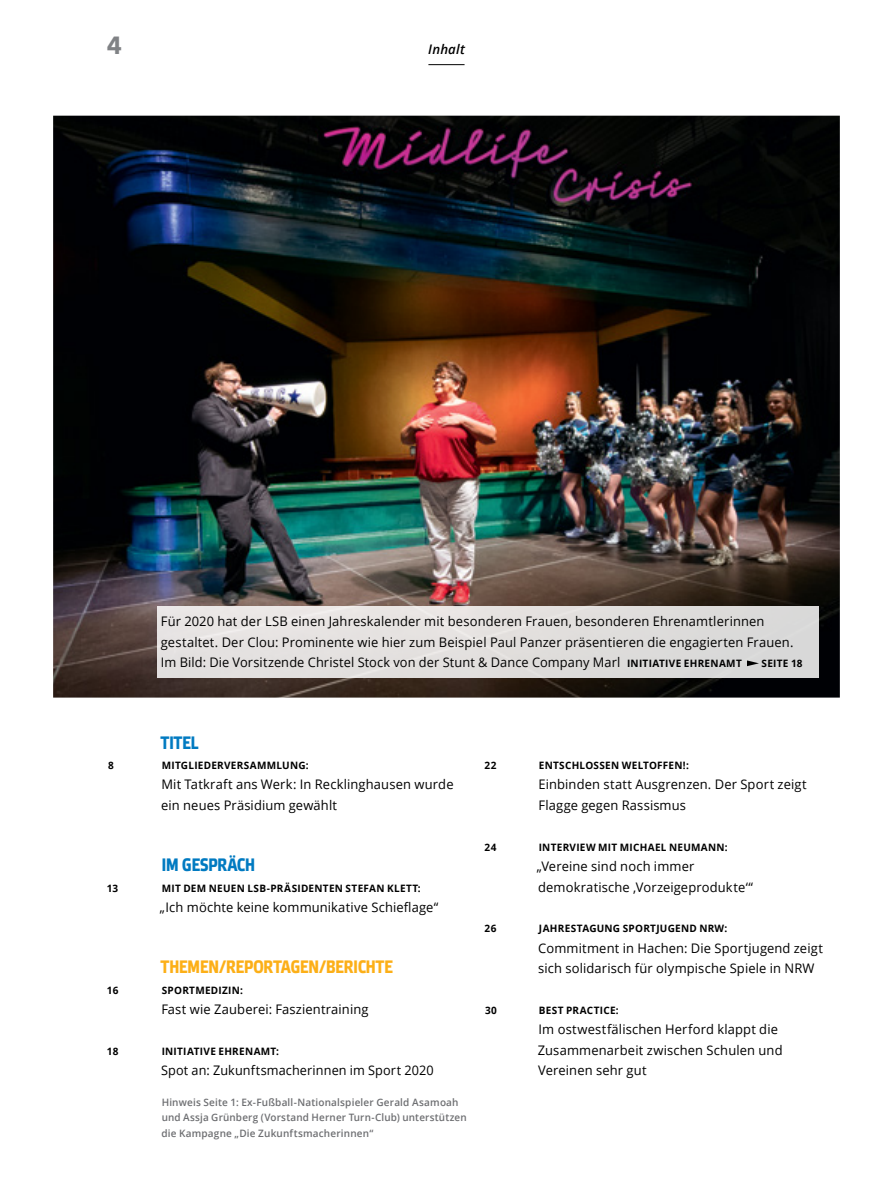
<style>
.page{position:relative;width:893px;height:1191px;background:#fff}
.page>*{position:absolute;margin:0;border:0;box-sizing:border-box;transform-origin:0 0}
.t1{font:700 27px "Klavika Basic";color:#808285}
.t2{font:700 18px "Etelka Narrow Text";letter-spacing:.005em;color:#fcaf17}
.t3{font:700 18px "Etelka Narrow Text";letter-spacing:.005em;color:#007ac1}
.t4{font:13.2px/20.4px "Open Sans";letter-spacing:.01em;color:#000}
.t5{font:13.2px "Open Sans";letter-spacing:.01em;color:#000;scale:.96 1}
.t6{font:italic 600 13.2px "Open Sans";letter-spacing:.015em;color:#000}
.t7{font:700 10.2px "Open Sans";letter-spacing:.03em;color:#000}
.t8{font:600 10.2px/15.3px "Open Sans";letter-spacing:.02em;color:#6d6e71}
.s1{font-weight:700;font-size:10.2px}
</style>
<div class="page">
<img style="left:53px;top:116px;width:787px;height:581px">
<div style="left:157px;top:606px;width:662px;height:71px;background:#e2dfde"></div>
<svg style="left:747px;top:660px;width:12px;height:6px"></svg>
<hr style="left:428px;top:64px;width:37px;height:1px;background:#000">
<h1 class="t1" style="left:107px;top:26px;width:16px">4</h1>
<p class="t6" style="left:428px;top:40px;width:38px">Inhalt</p>
<p class="t7" style="left:108px;top:758px;width:7px">8</p>
<p class="t7" style="left:107px;top:880px;width:13px">13</p>
<p class="t7" style="left:107px;top:982px;width:13px">16</p>
<p class="t7" style="left:107px;top:1044px;width:13px">18</p>
<p class="t4" style="left:161px;top:611px;width:634px">Für 2020 hat der LSB einen Jahreskalender mit besonderen Frauen, besonderen Ehrenamtlerinnen gestaltet. Der Clou: Prominente wie hier zum Beispiel Paul Panzer präsentieren die engagierten Frauen.<br>Im Bild: Die Vorsitzende Christel Stock von der Stunt &amp; Dance Company Marl <span class="s1">INITIATIVE EHRENAMT</span></p>
<p class="t7" style="left:761px;top:656px;width:43px">SEITE 18</p>
<h2 class="t3" style="left:161px;top:732px;width:39px">TITEL</h2>
<p class="t7" style="left:162px;top:758px;width:148px">MITGLIEDERVERSAMMLUNG:</p>
<p class="t4" style="left:161px;top:774px;width:294px">Mit Tatkraft ans Werk: In Recklinghausen wurde ein neues Präsidium gewählt</p>
<h2 class="t3" style="left:162px;top:854px;width:95px">IM GESPRÄCH</h2>
<p class="t7" style="left:162px;top:880px;width:260px">MIT DEM NEUEN LSB-PRÄSIDENTEN STEFAN KLETT:</p>
<p class="t4" style="left:160px;top:896px;width:280px">„Ich möchte keine kommunikative Schieflage“</p>
<h2 class="t2" style="left:161px;top:956px;width:233px">THEMEN/REPORTAGEN/BERICHTE</h2>
<p class="t7" style="left:162px;top:982px;width:83px">SPORTMEDIZIN:</p>
<p class="t4" style="left:161px;top:998px;width:209px">Fast wie Zauberei: Faszientraining</p>
<p class="t7" style="left:162px;top:1044px;width:119px">INITIATIVE EHRENAMT:</p>
<p class="t5" style="left:161px;top:1061px;width:285px">Spot an: Zukunftsmacherinnen im Sport 2020</p>
<p class="t8" style="left:162px;top:1094px;width:307px">Hinweis Seite 1: Ex-Fußball-Nationalspieler Gerald Asamoah und Assja Grünberg (Vorstand Herner Turn-Club) unterstützen die Kampagne „Die Zukunftsmacherinnen“</p>
<p class="t7" style="left:485px;top:758px;width:13px">22</p>
<p class="t7" style="left:485px;top:839px;width:13px">24</p>
<p class="t7" style="left:485px;top:921px;width:13px">26</p>
<p class="t7" style="left:485px;top:1003px;width:13px">30</p>
<p class="t7" style="left:539px;top:758px;width:152px">ENTSCHLOSSEN WELTOFFEN!:</p>
<p class="t4" style="left:538px;top:774px;width:270px">Einbinden statt Ausgrenzen. Der Sport zeigt<br>Flagge gegen Rassismus</p>
<p class="t7" style="left:539px;top:839px;width:191px">INTERVIEW MIT MICHAEL NEUMANN:</p>
<p class="t4" style="left:537px;top:855px;width:218px">„Vereine sind noch immer demokratische ‚Vorzeigeprodukte‘“</p>
<p class="t7" style="left:539px;top:921px;width:190px">JAHRESTAGUNG SPORTJUGEND NRW:</p>
<p class="t4" style="left:538px;top:937px;width:286px">Commitment in Hachen: Die Sportjugend zeigt sich solidarisch für olympische Spiele in NRW</p>
<p class="t7" style="left:539px;top:1003px;width:82px">BEST PRACTICE:</p>
<p class="t4" style="left:538px;top:1019px;width:246px">Im ostwestfälischen Herford klappt die<br>Zusammenarbeit zwischen Schulen und<br>Vereinen sehr gut</p>
</div>
